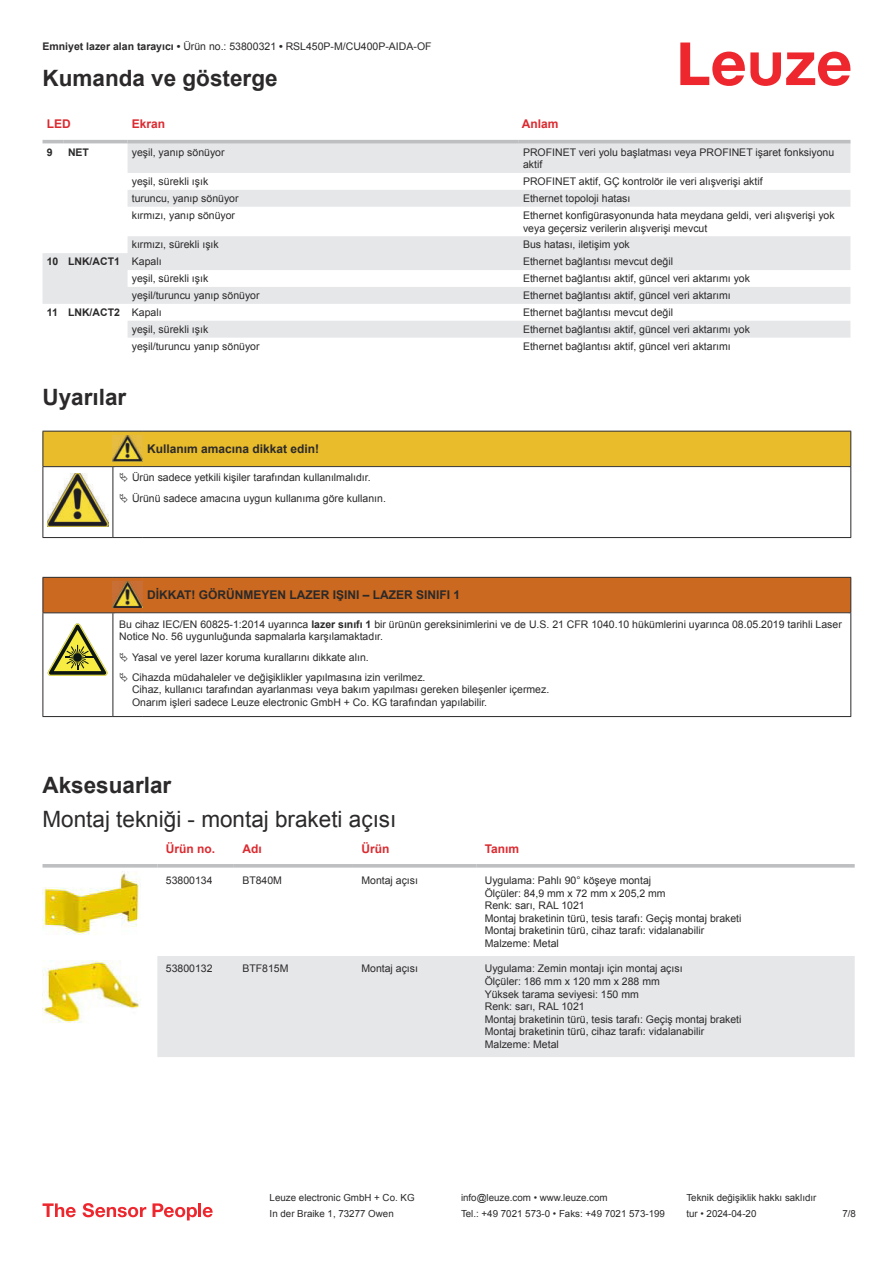
<style>
.page{position:relative;width:893px;height:1263px;background:#fff}
.page>*{position:absolute;margin:0;border:0;box-sizing:border-box;transform-origin:0 0}
.t1{font:700 22.5px "Arial";color:#2b292a}
.t2{font:22.5px "Arial";color:#2b292a}
.t3{font:700 12px "Arial";color:#2b292a}
.t4{font:700 12px "Arial";color:#db2a30}
.t5{font:10.5px/12.6px "Arial";color:#2b292a}
.t6{font:700 10.5px "Arial";color:#2b292a}
.t7{font:9.75px "Arial";color:#2b292a}
.s1{font-weight:700}
.s2{font-weight:400}
</style>
<div class="page">
<svg style="left:680px;top:43px;width:170px;height:43px"></svg>
<svg style="left:43px;top:143px;width:807px;height:195px;fill:#e6e7e9"></svg>
<hr style="left:43px;top:140px;width:21px;height:3px;background:#bdbfc1">
<hr style="left:64px;top:140px;width:64px;height:3px;background:#bdbfc1">
<hr style="left:128px;top:140px;width:391px;height:3px;background:#bdbfc1">
<hr style="left:519px;top:140px;width:331px;height:3px;background:#bdbfc1">
<div style="left:157px;top:956px;width:698px;height:101px;background:#e6e7e9"></div>
<svg style="left:43px;top:864px;width:114px;height:4px"></svg>
<svg style="left:157px;top:864px;width:77px;height:4px"></svg>
<svg style="left:234px;top:864px;width:119px;height:4px"></svg>
<svg style="left:353px;top:864px;width:123px;height:4px"></svg>
<svg style="left:476px;top:864px;width:379px;height:4px;fill:#bfc1c3"></svg>
<img style="left:43px;top:873px;width:96px;height:62px">
<img style="left:43px;top:960px;width:97px;height:63px">
<svg style="left:43px;top:1203px;width:33px;height:14px"></svg>
<svg style="left:83px;top:1203px;width:63px;height:14px"></svg>
<svg style="left:153px;top:1203px;width:44px;height:17px"></svg>
<hr style="left:198px;top:1203px;width:3px;height:14px;background:#ed272d">
<svg style="left:203px;top:1207px;width:10px;height:10px"></svg>
<hr style="left:43px;top:467px;width:1px;height:66px;background:#2b292a">
<hr style="left:113px;top:467px;width:1px;height:66px;background:#2b292a">
<hr style="left:850px;top:467px;width:1px;height:66px;background:#2b292a">
<hr style="left:43px;top:537px;width:70px;height:1px;background:#2b292a">
<hr style="left:113px;top:537px;width:30px;height:1px;background:#2b292a">
<hr style="left:143px;top:537px;width:708px;height:1px;background:#2b292a">
<img style="left:47px;top:508px;width:61px;height:19px">
<div style="left:44px;top:578px;width:806px;height:34px;background:#ca691f"></div>
<svg style="left:44px;top:613px;width:806px;height:103px"></svg>
<hr style="left:43px;top:577px;width:70px;height:1px;background:#2b292a">
<hr style="left:43px;top:578px;width:1px;height:34px;background:#2b292a">
<hr style="left:43px;top:612px;width:70px;height:1px;background:#2b292a">
<hr style="left:113px;top:577px;width:30px;height:1px;background:#2b292a">
<hr style="left:113px;top:612px;width:30px;height:1px;background:#2b292a">
<hr style="left:143px;top:577px;width:708px;height:1px;background:#2b292a">
<hr style="left:850px;top:578px;width:1px;height:34px;background:#2b292a">
<hr style="left:143px;top:612px;width:708px;height:1px;background:#2b292a">
<hr style="left:43px;top:613px;width:1px;height:99px;background:#2b292a">
<hr style="left:113px;top:613px;width:1px;height:99px;background:#2b292a">
<hr style="left:850px;top:613px;width:1px;height:99px;background:#2b292a">
<hr style="left:43px;top:716px;width:70px;height:1px;background:#2b292a">
<hr style="left:113px;top:716px;width:30px;height:1px;background:#2b292a">
<hr style="left:143px;top:716px;width:708px;height:1px;background:#2b292a">
<img style="left:113px;top:582px;width:30px;height:26px">
<svg style="left:47px;top:623px;width:60px;height:53px"></svg>
<svg style="left:115px;top:614px;width:734px;height:98px"></svg>
<svg style="left:43px;top:431px;width:808px;height:77px"></svg>
<svg style="left:120px;top:652px;width:8px;height:9px"></svg>
<svg style="left:120px;top:672px;width:8px;height:10px"></svg>
<p class="t5" style="left:43px;top:41px;width:391px"><span class="s1">Emniyet lazer alan tarayıcı •</span> Ürün no.: 53800321 <span class="s1">•</span> RSL450P-M/CU400P-AIDA-OF</p>
<h1 class="t1" style="left:43px;top:63px;width:237px">Kumanda ve gösterge</h1>
<p class="t4" style="left:47px;top:119px;width:25px">LED</p>
<p class="t4" style="left:132px;top:119px;width:35px">Ekran</p>
<p class="t4" style="left:522px;top:119px;width:38px">Anlam</p>
<p class="t6" style="left:47px;top:148px;width:7px">9</p>
<p class="t6" style="left:68px;top:148px;width:23px">NET</p>
<p class="t5" style="left:132px;top:146px;width:94px">yeşil, yanıp sönüyor</p>
<p class="t5" style="left:523px;top:146px;width:313px">PROFINET veri yolu başlatması veya PROFINET işaret fonksiyonu aktif</p>
<p class="t5" style="left:132px;top:175px;width:78px">yeşil, sürekli ışık</p>
<p class="t5" style="left:523px;top:175px;width:241px">PROFINET aktif, GÇ kontrolör ile veri alışverişi aktif</p>
<p class="t5" style="left:132px;top:192px;width:108px">turuncu, yanıp sönüyor</p>
<p class="t5" style="left:523px;top:192px;width:109px">Ethernet topoloji hatası</p>
<p class="t5" style="left:132px;top:209px;width:105px">kırmızı, yanıp sönüyor</p>
<p class="t5" style="left:523px;top:209px;width:313px">Ethernet konfigürasyonunda hata meydana geldi, veri alışverişi yok veya geçersiz verilerin alışverişi mevcut</p>
<p class="t5" style="left:132px;top:238px;width:88px">kırmızı, sürekli ışık</p>
<p class="t5" style="left:523px;top:238px;width:108px">Bus hatası, iletişim yok</p>
<p class="t6" style="left:47px;top:254px;width:116px">10 LNK/ACT1 <span class="s2">Kapalı</span></p>
<p class="t5" style="left:523px;top:255px;width:151px">Ethernet bağlantısı mevcut değil</p>
<p class="t5" style="left:132px;top:272px;width:78px">yeşil, sürekli ışık</p>
<p class="t5" style="left:523px;top:272px;width:229px">Ethernet bağlantısı aktif, güncel veri aktarımı yok</p>
<p class="t5" style="left:132px;top:289px;width:129px">yeşil/turuncu yanıp sönüyor</p>
<p class="t5" style="left:523px;top:289px;width:209px">Ethernet bağlantısı aktif, güncel veri aktarımı</p>
<p class="t6" style="left:47px;top:305px;width:116px">11 LNK/ACT2 <span class="s2">Kapalı</span></p>
<p class="t5" style="left:523px;top:306px;width:151px">Ethernet bağlantısı mevcut değil</p>
<p class="t5" style="left:132px;top:323px;width:78px">yeşil, sürekli ışık</p>
<p class="t5" style="left:523px;top:323px;width:229px">Ethernet bağlantısı aktif, güncel veri aktarımı yok</p>
<p class="t5" style="left:132px;top:340px;width:129px">yeşil/turuncu yanıp sönüyor</p>
<p class="t5" style="left:523px;top:340px;width:209px">Ethernet bağlantısı aktif, güncel veri aktarımı</p>
<h1 class="t1" style="left:43px;top:381px;width:85px">Uyarılar</h1>
<p class="t3" style="left:147px;top:440px;width:174px">Kullanım amacına dikkat edin!</p>
<p class="t5" style="left:132px;top:467px;width:255px;line-height:20.2px">Ürün sadece yetkili kişiler tarafından kullanılmalıdır.<br>Ürünü sadece amacına uygun kullanıma göre kullanın.</p>
<p class="t3" style="left:147px;top:587px;width:315px">DİKKAT! GÖRÜNMEYEN LAZER IŞINI – LAZER SINIFI 1</p>
<p class="t5" style="left:119px;top:617px;width:724px">Bu cihaz IEC/EN 60825-1:2014 uyarınca <span class="s1">lazer sınıfı 1</span> bir ürünün gereksinimlerini ve de U.S. 21 CFR 1040.10 hükümlerini uyarınca 08.05.2019 tarihli Laser<br>Notice No. 56 uygunluğunda sapmalarla karşılamaktadır.</p>
<p class="t5" style="left:132px;top:647px;width:295px;line-height:20.2px">Yasal ve yerel lazer koruma kurallarını dikkate alın.<br>Cihazda müdahaleler ve değişiklikler yapılmasına izin verilmez.</p>
<p class="t5" style="left:132px;top:683px;width:419px">Cihaz, kullanıcı tarafından ayarlanması veya bakım yapılması gereken bileşenler içermez.<br>Onarım işleri sadece Leuze electronic GmbH + Co. KG tarafından yapılabilir.</p>
<h1 class="t1" style="left:43px;top:777px;width:130px">Aksesuarlar</h1>
<h1 class="t2" style="left:43px;top:804px;width:355px">Montaj tekniği - montaj braketi açısı</h1>
<p class="t4" style="left:166px;top:840px;width:51px">Ürün no.</p>
<p class="t4" style="left:242px;top:840px;width:21px">Adı</p>
<p class="t4" style="left:361px;top:844px;width:29px">Ürün</p>
<p class="t4" style="left:485px;top:840px;width:36px">Tanım</p>
<p class="t5" style="left:166px;top:875px;width:48px">53800134</p>
<p class="t5" style="left:242px;top:875px;width:41px">BT840M</p>
<p class="t5" style="left:361px;top:874px;width:58px">Montaj açısı</p>
<p class="t5" style="left:485px;top:874px;width:258px">Uygulama: Pahlı 90° köşeye montaj<br>Ölçüler: 84,9 mm x 72 mm x 205,2 mm<br>Renk: sarı, RAL 1021<br>Montaj braketinin türü, tesis tarafı: Geçiş montaj braketi Montaj braketinin türü, cihaz tarafı: vidalanabilir Malzeme: Metal</p>
<p class="t5" style="left:166px;top:963px;width:48px">53800132</p>
<p class="t5" style="left:242px;top:963px;width:48px">BTF815M</p>
<p class="t5" style="left:361px;top:962px;width:58px">Montaj açısı</p>
<p class="t5" style="left:485px;top:962px;width:258px">Uygulama: Zemin montajı için montaj açısı<br>Ölçüler: 186 mm x 120 mm x 288 mm<br>Yüksek tarama seviyesi: 150 mm<br>Renk: sarı, RAL 1021<br>Montaj braketinin türü, tesis tarafı: Geçiş montaj braketi Montaj braketinin türü, cihaz tarafı: vidalanabilir Malzeme: Metal</p>
<p class="t7" style="left:270px;top:1191px;width:146px">Leuze electronic GmbH + Co. KG</p>
<p class="t7" style="left:461px;top:1191px;width:148px">info@leuze.com • www.leuze.com</p>
<p class="t7" style="left:686px;top:1191px;width:132px">Teknik değişiklik hakkı saklıdır</p>
<p class="t7" style="left:270px;top:1207px;width:126px">In der Braike 1, 73277 Owen</p>
<p class="t7" style="left:461px;top:1207px;width:205px">Tel.: +49 7021 573-0 • Faks: +49 7021 573-199</p>
<p class="t7" style="left:686px;top:1207px;width:72px">tur • 2024-04-20</p>
<p class="t7" style="left:842px;top:1210px;width:15px">7 /8</p>
</div>
